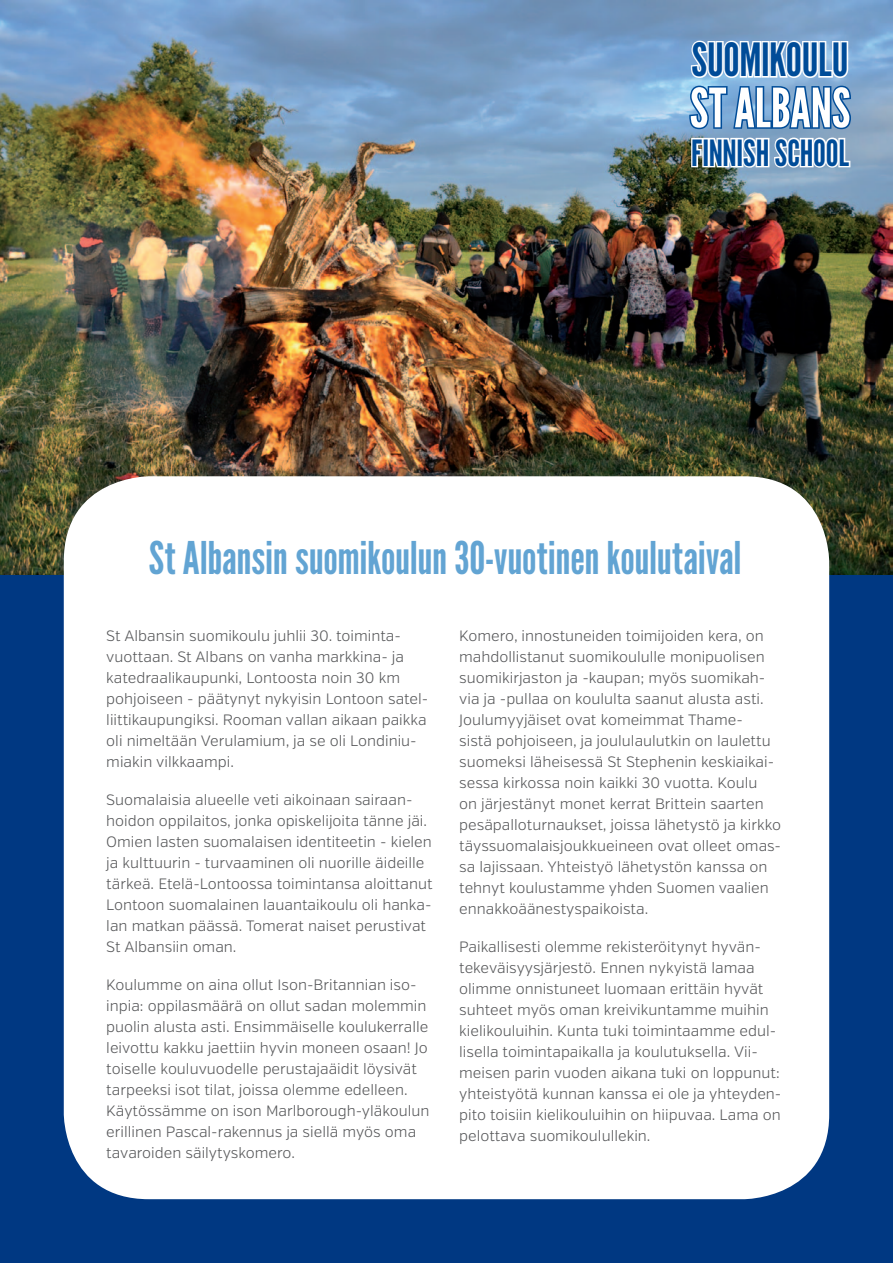
<style>
.page{position:relative;width:893px;height:1263px;background:#003882}
.page>*{position:absolute;margin:0;border:0;box-sizing:border-box;transform-origin:0 0}
.t1{font:54px "League Gothic";color:#fff}
.t2{font:45.75px "League Gothic";letter-spacing:-.01em;color:#004c98}
.t3{font:45px "League Gothic";letter-spacing:-.005em;color:#62a4d3}
.t4{font:36px "League Gothic";letter-spacing:-.005em;color:#004c98}
.t5{font:300 15px/21px "Verb";color:#57585a}
</style>
<div class="page">
<img style="left:0;top:0;width:893px;height:574px">
<div style="left:64px;top:476px;width:765px;height:723px;background:#fff;border-radius:85px"></div>
<svg style="left:687px;top:38px;width:166px;height:132px"></svg>
<h2 class="t2" style="left:691px;top:33px;width:158px">SUOMIKOULU</h2>
<h1 class="t1" style="left:690px;top:76px;width:162px">ST ALBANS</h1>
<h3 class="t4" style="left:691px;top:132px;width:159px">FINNISH SCHOOL</h3>
<h3 class="t3" style="left:149px;top:531px;width:594px">St Albansin suomikoulun 30-vuotinen koulutaival</h3>
<p class="t5" style="left:106px;top:626px;width:324px">St Albansin suomikoulu juhlii 30. toiminta&shy;vuottaan. St Albans on vanha markkina- ja katedraalikaupunki, Lontoosta noin 30 km pohjoiseen - päätynyt nykyisin Lontoon satel&shy;liittikaupungiksi. Rooman vallan aikaan paikka oli nimeltään Verulamium, ja se oli Londiniu&shy;miakin vilkkaampi.</p>
<p class="t5" style="left:106px;top:790px;width:328px">Suomalaisia alueelle veti aikoinaan sairaan&shy;hoidon oppilaitos, jonka opiskelijoita tänne jäi.<br>Omien lasten suomalaisen identiteetin - kielen ja kulttuurin - turvaaminen oli nuorille äideille tärkeä. Etelä-Lontoossa toimintansa aloittanut Lontoon suomalainen lauantaikoulu oli hanka&shy;lan matkan päässä. Tomerat naiset perustivat St Albansiin oman.</p>
<p class="t5" style="left:106px;top:975px;width:325px">Koulumme on aina ollut Ison-Britannian iso&shy;inpia: oppilasmäärä on ollut sadan molemmin puolin alusta asti. Ensimmäiselle koulukerralle leivottu kakku jaettiin hyvin moneen osaan! Jo toiselle kouluvuodelle perustajaäidit löysivät tarpeeksi isot tilat, joissa olemme edelleen.<br>Käytössämme on ison Marlborough-yläkoulun erillinen Pascal-rakennus ja siellä myös oma tavaroiden säilytyskomero.</p>
<p class="t5" style="left:459px;top:626px;width:323px">Komero, innostuneiden toimijoiden kera, on mahdollistanut suomikoululle monipuolisen suomikirjaston ja -kaupan; myös suomikah&shy;via ja -pullaa on koululta saanut alusta asti.<br>Joulumyyjäiset ovat komeimmat Thame-<br>sistä pohjoiseen, ja joululaulutkin on laulettu suomeksi läheisessä St Stephenin keskiaikai&shy;sessa kirkossa noin kaikki 30 vuotta. Koulu<br>on järjestänyt monet kerrat Brittein saarten pesäpalloturnaukset, joissa lähetystö ja kirkko täyssuomalaisjoukkueineen ovat olleet omas&shy;sa lajissaan. Yhteistyö lähetystön kanssa on tehnyt koulustamme yhden Suomen vaalien ennakkoäänestyspaikoista.</p>
<p class="t5" style="left:459px;top:937px;width:324px">Paikallisesti olemme rekisteröitynyt hyvän&shy;tekeväisyysjärjestö. Ennen nykyistä lamaa olimme onnistuneet luomaan erittäin hyvät suhteet myös oman kreivikuntamme muihin kielikouluihin. Kunta tuki toimintaamme edul&shy;lisella toimintapaikalla ja koulutuksella. Vii&shy;meisen parin vuoden aikana tuki on loppunut: yhteistyötä kunnan kanssa ei ole ja yhteyden&shy;pito toisiin kielikouluihin on hiipuvaa. Lama on pelottava suomikoulullekin.</p>
</div>
